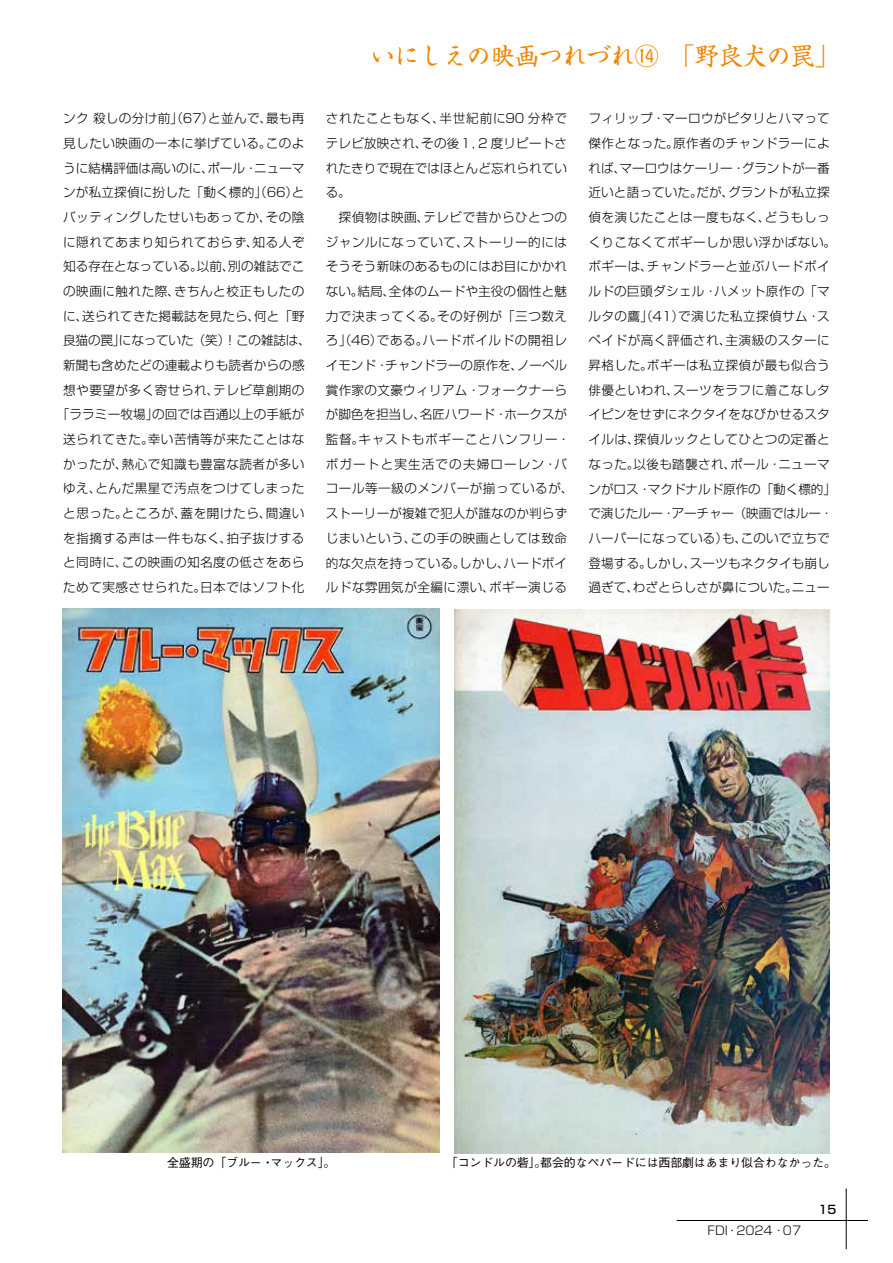
<style>
.page{position:relative;width:893px;height:1263px;background:#fff}
.page>*{position:absolute;margin:0;border:0;box-sizing:border-box;transform-origin:0 0}
.t1{font:24px "Shinsei Kai Pro CBSK1";color:#f08500}
.t2{font:300 12.6px/24.6px "Shin Go Pro";letter-spacing:.04em;color:#000;text-align:center}
.t3{font:500 12px "Gothic BBB Pro";letter-spacing:-.015em;color:#000}
.t4{font:300 12px "Shin Go Pro";color:#000}
.t5{font:500 11.7px "Shin Go Pro";color:#000}
</style>
<div class="page">
<hr style="left:677px;top:1220px;width:191px;height:1px;background:#000">
<hr style="left:846px;top:1188px;width:1px;height:61px;background:#000">
<img style="left:62px;top:609px;width:378px;height:543px">
<img style="left:454px;top:610px;width:375px;height:543px">
<h1 class="t1" style="left:371px;top:37px;width:470px">いにしえの映画つれづれ⑭　「野良犬の罠」</h1>
<p class="t2" style="left:57px;top:105px;width:255px">ンク 殺しの分け前」（67）と並んで、最も再見したい映画の一本に挙げている。このように結構評価は高いのに、ポール・ニューマンが私立探偵に扮した「動く標的」（66）とバッティングしたせいもあってか、その陰に隠れてあまり知られておらず、知る人ぞ知る存在となっている。以前、別の雑誌でこの映画に触れた際、きちんと校正もしたのに、送られてきた掲載誌を見たら、何と「野良猫の罠」になっていた（笑）！この雑誌は、新聞も含めたどの連載よりも読者からの感想や要望が多く寄せられ、テレビ草創期の「ララミー牧場」の回では百通以上の手紙が送られてきた。幸い苦情等が来たことはなかったが、熱心で知識も豊富な読者が多いゆえ、とんだ黒星で汚点をつけてしまったと思った。ところが、蓋を開けたら、間違いを指摘する声は一件もなく、拍子抜けすると同時に、この映画の知名度の低さをあらためて実感させられた。日本ではソフト化</p>
<p class="t2" style="left:326px;top:105px;width:243px;text-align:justify">されたこともなく、半世紀前に90 分枠でテレビ放映され、その後１，2 度リピートされたきりで現在ではほとんど忘れられている。</p>
<p class="t2" style="left:326px;top:203px;width:249px">探偵物は映画、テレビで昔からひとつの<br>ジャンルになっていて、ストーリー的にはそうそう新味のあるものにはお目にかかれない。結局、全体のムードや主役の個性と魅力で決まってくる。その好例が「三つ数えろ」（46）である。ハードボイルドの開祖レイモンド・チャンドラーの原作を、ノーベル賞作家の文豪ウィリアム・フォークナーらが脚色を担当し、名匠ハワード・ホークスが監督。キャストもボギーことハンフリー・ボガートと実生活での夫婦ローレン・バコール等一級のメンバーが揃っているが、ストーリーが複雑で犯人が誰なのか判らずじまいという、この手の映画としては致命的な欠点を持っている。しかし、ハードボイルドな雰囲気が全編に漂い、ボギー演じる</p>
<p class="t2" style="left:588px;top:105px;width:249px;text-align:left">フィリップ・マーロウがピタリとハマって傑作となった。原作者のチャンドラーによれば、マーロウはケーリー・グラントが一番近いと語っていた。だが、グラントが私立探偵を演じたことは一度もなく、どうもしっくりこなくてボギーしか思い浮かばない。ボギーは、チャンドラーと並ぶハードボイルドの巨頭ダシェル・ハメット原作の「マルタの鷹」（41）で演じた私立探偵サム・スペイドが高く評価され、主演級のスターに昇格した。ボギーは私立探偵が最も似合う俳優といわれ、スーツをラフに着こなしタイピンをせずにネクタイをなびかせるスタイルは、探偵ルックとしてひとつの定番となった。以後も踏襲され、ポール・ニューマンがロス・マクドナルド原作の「動く標的」で演じたルー・アーチャー（映画ではルー・ハーパーになっている）も、このいで立ちで登場する。しかし、スーツもネクタイも崩し過ぎて、わざとらしさが鼻についた。ニュー</p>
<p class="t3" style="left:167px;top:1153px;width:170px">全盛期の「ブルー・マックス」。</p>
<p class="t3" style="left:446px;top:1153px;width:392px">「コンドルの砦」。都会的なペパードには西部劇はあまり似合わなかった。</p>
<p class="t4" style="left:707px;top:1220px;width:95px">FDI・2024・07</p>
<p class="t5" style="left:818px;top:1200px;width:19px">15</p>
</div>
